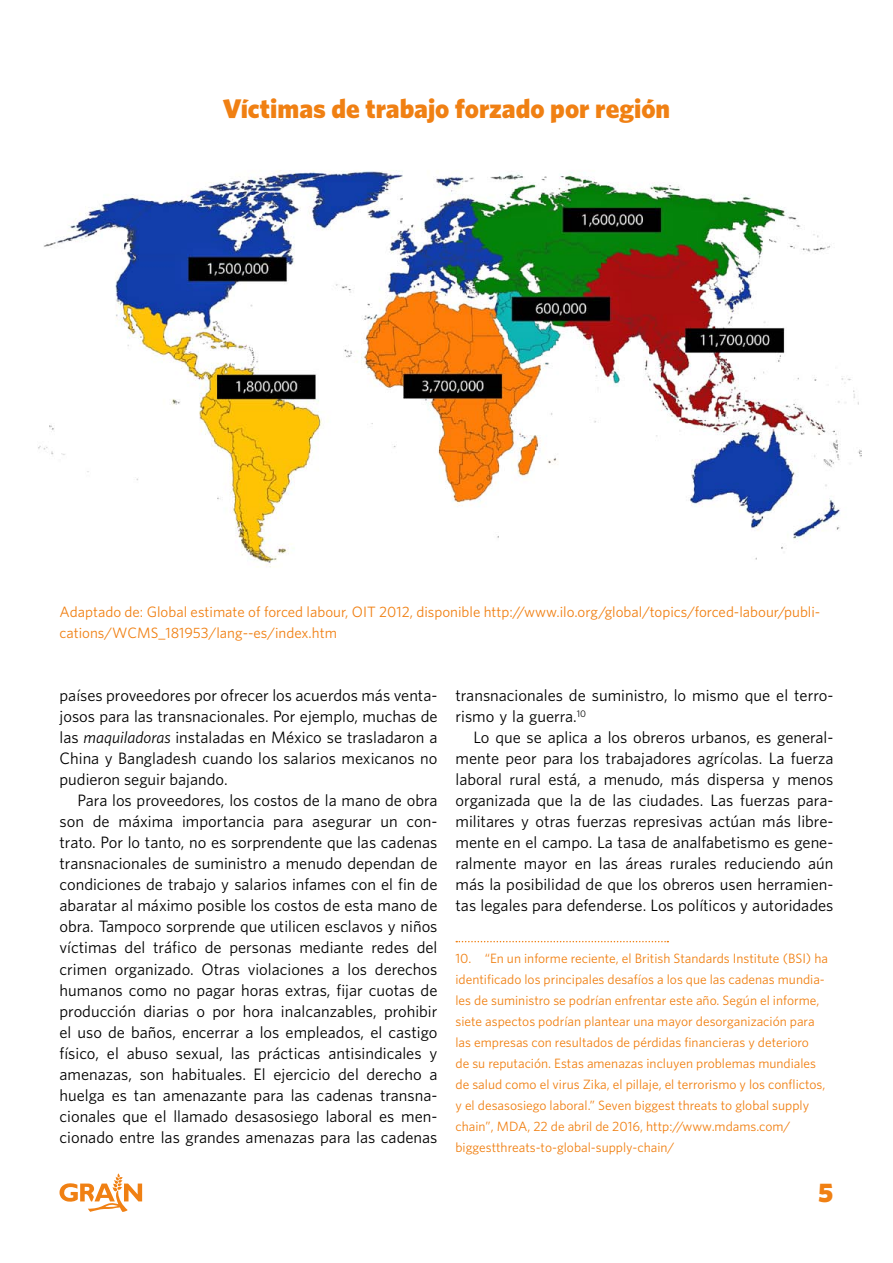
<style>
.page{position:relative;width:893px;height:1263px;background:#fff}
.page>*{position:absolute;margin:0;border:0;box-sizing:border-box;transform-origin:0 0}
.Text_Box_title{font:900 27px "Whitney";color:#f08013}
.Footnote{font:16.5px/21px "Whitney";color:#000;text-align:justify}
.Photo_caption{font:15px/21px "Whitney";color:#f08013}
.Footnote-2{font:13.5px/21px "Whitney";color:#f08013}
.s1{font-style:italic}
</style>
<div class="page">
<svg style="left:60px;top:1173px;width:82px;height:39px"></svg>
<img style="left:38px;top:170px;width:824px;height:398px">
<svg style="left:456px;top:941px;width:212px;height:1px"></svg>
<p class="Text_Box_title" style="left:223px;top:93px;width:449px">Víctimas de trabajo forzado por región</p>
<p class="Photo_caption" style="left:60px;top:600px;width:762px">Adaptado de: Global estimate of forced labour, OIT 2012, disponible http://www.ilo.org/global/topics/forced-labour/publi&shy;cations/WCMS_181953/lang--es/index.htm</p>
<p class="Footnote" style="left:60px;top:685px;width:379px">países proveedores por ofrecer los acuerdos más venta&shy;josos para las transnacionales. Por ejemplo, muchas de las <span class="s1">maquiladoras</span> instaladas en México se trasladaron a China y Bangladesh cuando los salarios mexicanos no pudieron seguir bajando.</p>
<p class="Footnote" style="left:60px;top:790px;width:379px;text-indent:18px">Para los proveedores, los costos de la mano de obra son de máxima importancia para asegurar un con&shy;trato. Por lo tanto, no es sorprendente que las cadenas transnacionales de suministro a menudo dependan de condiciones de trabajo y salarios infames con el fin de abaratar al máximo posible los costos de esta mano de obra. Tampoco sorprende que utilicen esclavos y niños víctimas del tráfico de personas mediante redes del crimen organizado. Otras violaciones a los derechos humanos como no pagar horas extras, fijar cuotas de producción diarias o por hora inalcanzables, prohibir el uso de baños, encerrar a los empleados, el castigo físico, el abuso sexual, las prácticas antisindicales y amenazas, son habituales. El ejercicio del derecho a huelga es tan amenazante para las cadenas transna&shy;cionales que el llamado desasosiego laboral es men&shy;cionado entre las grandes amenazas para las cadenas</p>
<p class="Footnote" style="left:455px;top:685px;width:379px">transnacionales de suministro, lo mismo que el terro&shy;rismo y la guerra.<sup>10</sup></p>
<p class="Footnote" style="left:455px;top:727px;width:379px;text-indent:18px">Lo que se aplica a los obreros urbanos, es general&shy;mente peor para los trabajadores agrícolas. La fuerza laboral rural está, a menudo, más dispersa y menos organizada que la de las ciudades. Las fuerzas para&shy;militares y otras fuerzas represivas actúan más libre&shy;mente en el campo. La tasa de analfabetismo es gene&shy;ralmente mayor en las áreas rurales reduciendo aún más la posibilidad de que los obreros usen herramien&shy;tas legales para defenderse. Los políticos y autoridades</p>
<p class="Footnote-2" style="left:455px;top:947px;width:374px">10. “En un informe reciente, el British Standards Institute (BSI) ha identificado los principales desafíos a los que las cadenas mundia&shy;les de suministro se podrían enfrentar este año. Según el informe, siete aspectos podrían plantear una mayor desorganización para las empresas con resultados de pérdidas financieras y deterioro<br>de su reputación. Estas amenazas incluyen problemas mundiales de salud como el virus Zika, el pillaje, el terrorismo y los conflictos, y el desasosiego laboral.” Seven biggest threats to global supply chain”, MDA, 22 de abril de 2016, http://www.mdams.com/ biggestthreats-to-global-supply-chain/</p>
<h1 class="Text_Box_title" style="left:818px;top:1176px;width:17px">5</h1>
</div>
